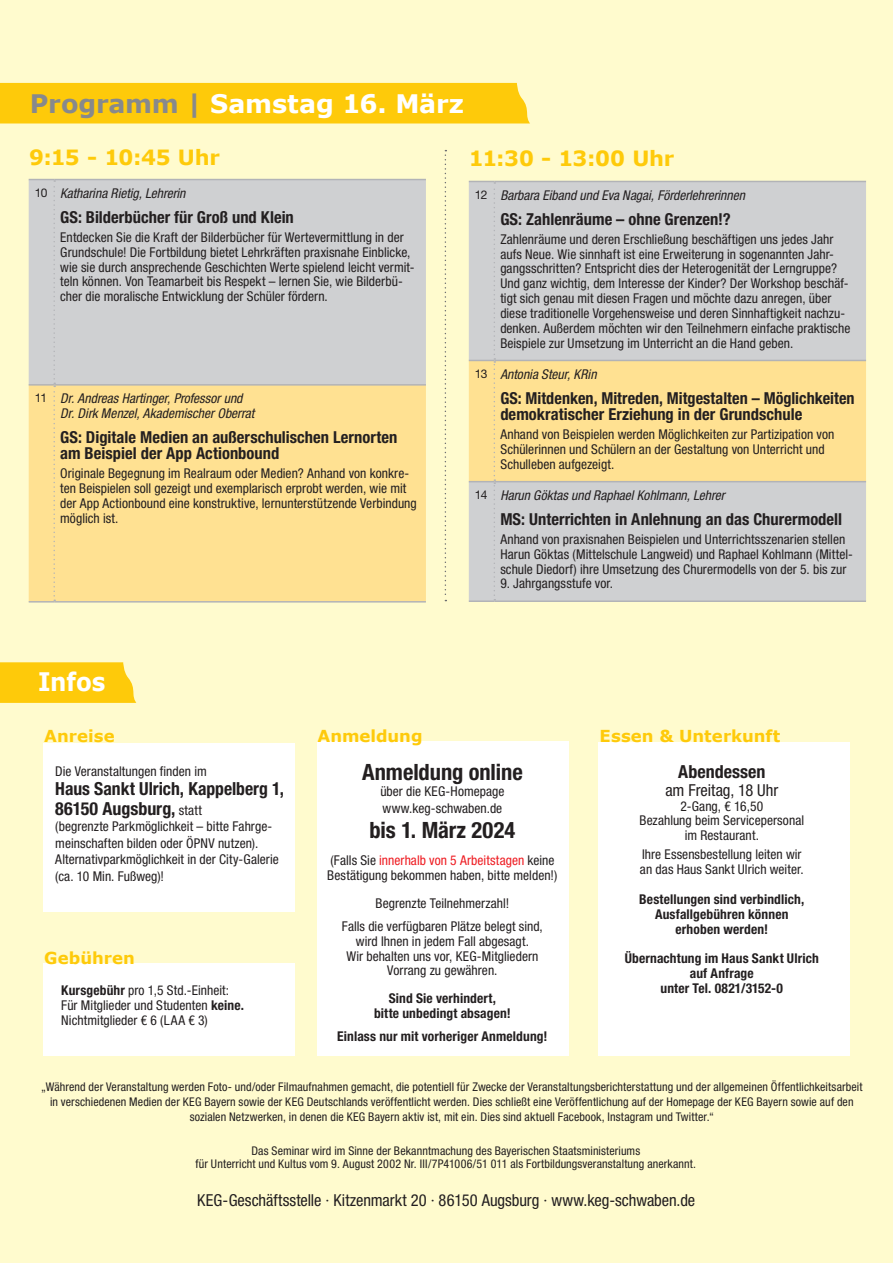
<style>
.page{position:relative;width:893px;height:1263px;background:#fffbce}
.page>*{position:absolute;margin:0;border:0;box-sizing:border-box;transform-origin:0 0}
.t1{font:700 25.5px "Verdana";letter-spacing:-.005em;color:#fff}
.t2{font:700 25.5px "Verdana";letter-spacing:-.005em;color:#fff;scale:.9 1}
.t3{font:700 condensed 22.5px "Helvetica Neue LT Pro";letter-spacing:-.005em;color:#231f20}
.t4{font:700 21px "Verdana";letter-spacing:-.01em;color:#feca0a}
.t5{font:700 condensed 18px/19.5px "Helvetica Neue LT Pro";color:#231f20}
.t6{font:700 condensed 16.5px/16.5px "Helvetica Neue LT Pro";letter-spacing:.005em;color:#231f20}
.t7{font:condensed 16.5px "Helvetica Neue LT Pro";color:#231f20}
.t8{font:700 16.5px "Verdana";letter-spacing:.005em;color:#feca0a}
.t9{font:condensed 13.5px/14.9px "Helvetica Neue LT Pro";color:#231f20}
.t10{font:700 condensed 13.5px/14.9px "Helvetica Neue LT Pro";letter-spacing:.01em;color:#231f20;text-align:center}
.t11{font:italic condensed 13.5px/14.9px "Helvetica Neue LT Pro";color:#231f20}
.t12{font:condensed 12px/15px "Helvetica Neue LT Pro";letter-spacing:.005em;color:#231f20;text-align:center}
.s1{color:#87898c}
.s2{font-style:normal;font-stretch:normal;font-size:12px}
.s3{font-weight:400;font-size:13.5px}
.s4{font-weight:700}
.s5{color:#ee1d23}
</style>
<div class="page">
<svg style="left:0;top:662px;width:136px;height:41px;background:#fecc14"></svg>
<div style="left:0;top:83px;width:530px;height:40px;background:#feca0a"></div>
<div style="left:55px;top:180px;width:371px;height:204px;background:#cfd0d2"></div>
<div style="left:55px;top:386px;width:371px;height:215px;background:#ffe192"></div>
<hr style="left:54px;top:179px;width:372px;height:1px;background:#b2b3b7">
<hr style="left:54px;top:384px;width:372px;height:2px;background:#b2b3b7">
<svg style="left:29px;top:179px;width:26px;height:423px;background:#e6d8b1"></svg>
<hr style="left:54px;top:601px;width:372px;height:1px;background:#b2b3b7">
<div style="left:495px;top:182px;width:371px;height:418px;background:#cfd0d2"></div>
<div style="left:495px;top:361px;width:371px;height:120px;background:#ffe192"></div>
<hr style="left:494px;top:181px;width:372px;height:1px;background:#b2b3b7">
<hr style="left:494px;top:360px;width:372px;height:1px;background:#b2b3b7">
<svg style="left:469px;top:181px;width:26px;height:419px;background:#dcd4bf"></svg>
<hr style="left:494px;top:481px;width:372px;height:1px;background:#b2b3b7">
<hr style="left:469px;top:600px;width:25px;height:2px;background:#b2b3b7">
<hr style="left:494px;top:600px;width:372px;height:2px;background:#b2b3b7">
<div style="left:43px;top:743px;width:252px;height:169px;background:#fff"></div>
<div style="left:43px;top:963px;width:252px;height:93px;background:#fff"></div>
<div style="left:317px;top:741px;width:252px;height:315px;background:#fff"></div>
<div style="left:598px;top:742px;width:252px;height:314px;background:#fff"></div>
<svg style="left:445px;top:150px;width:1px;height:451px"></svg>
<h1 class="t1" style="left:30px;top:93px;width:436px"><span class="s1">Programm |</span> Samstag 16. März</h1>
<h3 class="t4" style="left:29px;top:149px;width:192px">9:15 - 10:45 Uhr</h3>
<h3 class="t4" style="left:469px;top:150px;width:207px">11:30 - 13:00 Uhr</h3>
<p class="t11" style="left:35px;top:187px;width:152px"><span class="s2">10</span> Katharina Rietig, Lehrerin</p>
<p class="t6" style="left:60px;top:209px;width:235px">GS: Bilderbücher für Groß und Klein</p>
<p class="t9" style="left:60px;top:230px;width:356px">Entdecken Sie die Kraft der Bilderbücher für Wertevermittlung in der Grundschule! Die Fortbildung bietet Lehrkräften praxisnahe Einblicke, wie sie durch ansprechende Geschichten Werte spielend leicht vermit&shy;teln können. Von Teamarbeit bis Respekt – lernen Sie, wie Bilderbü&shy;cher die moralische Entwicklung der Schüler fördern.</p>
<p class="t11" style="left:475px;top:188px;width:272px"><span class="s2">12</span> Barbara Eiband und Eva Nagai, Förderlehrerinnen</p>
<p class="t6" style="left:500px;top:211px;width:232px">GS: Zahlenräume – ohne Grenzen!?</p>
<p class="t9" style="left:500px;top:231px;width:351px">Zahlenräume und deren Erschließung beschäftigen uns jedes Jahr aufs Neue. Wie sinnhaft ist eine Erweiterung in sogenannten Jahr&shy;gangsschritten? Entspricht dies der Heterogenität der Lerngruppe?<br>Und ganz wichtig, dem Interesse der Kinder? Der Workshop beschäf&shy;tigt sich genau mit diesen Fragen und möchte dazu anregen, über diese traditionelle Vorgehensweise und deren Sinnhaftigkeit nachzu&shy;denken. Außerdem möchten wir den Teilnehmern einfache praktische Beispiele zur Umsetzung im Unterricht an die Hand geben.</p>
<p class="t11" style="left:475px;top:367px;width:123px"><span class="s2">13</span> Antonia Steur, KRin</p>
<p class="t6" style="left:500px;top:390px;width:356px">GS: Mitdenken, Mitreden, Mitgestalten – Möglichkeiten demokratischer Erziehung in der Grundschule</p>
<p class="t9" style="left:500px;top:427px;width:336px">Anhand von Beispielen werden Möglichkeiten zur Partizipation von<br>Schülerinnen und Schülern an der Gestaltung von Unterricht und<br>Schulleben aufgezeigt.</p>
<p class="t11" style="left:475px;top:489px;width:252px"><span class="s2">14</span> Harun Göktas und Raphael Kohlmann, Lehrer</p>
<p class="t6" style="left:500px;top:511px;width:343px">MS: Unterrichten in Anlehnung an das Churermodell</p>
<p class="t9" style="left:500px;top:532px;width:354px">Anhand von praxisnahen Beispielen und Unterrichtsszenarien stellen<br>Harun Göktas (Mittelschule Langweid) und Raphael Kohlmann (Mittel&shy;schule Diedorf) ihre Umsetzung des Churermodells von der 5. bis zur</p>
<p class="t9" style="left:500px;top:576px;width:114px">9. Jahrgangsstufe vor.</p>
<p class="t11" style="left:60px;top:392px;width:196px;text-indent:-26px"><span class="s2">11</span> Dr. Andreas Hartinger, Professor und<br>Dr. Dirk Menzel, Akademischer Oberrat</p>
<p class="t6" style="left:60px;top:429px;width:339px">GS: Digitale Medien an außerschulischen Lernorten am Beispiel der App Actionbound</p>
<p class="t9" style="left:60px;top:466px;width:358px">Originale Begegnung im Realraum oder Medien? Anhand von konkre&shy;ten Beispielen soll gezeigt und exemplarisch erprobt werden, wie mit der App Actionbound eine konstruktive, lernunterstützende Verbindung möglich ist.</p>
<h1 class="t2" style="left:38px;top:671px;width:76px">Infos</h1>
<p class="t8" style="left:44px;top:730px;width:72px">Anreise</p>
<p class="t9" style="left:55px;top:763px;width:153px">Die Veranstaltungen finden im</p>
<h3 class="t5" style="left:55px;top:779px;width:230px">Haus Sankt Ulrich, Kappelberg 1,<br>86150 Augsburg, <span class="s3">statt</span></h3>
<p class="t9" style="left:55px;top:818px;width:225px;line-height:16.5px">(begrenzte Parkmöglichkeit – bitte Fahrge&shy;meinschaften bilden oder ÖPNV nutzen).<br>Alternativparkmöglichkeit in der City-Galerie (ca. 10 Min. Fußweg)!</p>
<p class="t8" style="left:44px;top:951px;width:92px">Gebühren</p>
<p class="t9" style="left:61px;top:983px;width:184px"><span class="s4">Kursgebühr</span> pro 1,5 Std.-Einheit:<br>Für Mitglieder und Studenten <span class="s4">keine.<br></span>Nichtmitglieder € 6 (LAA € 3)</p>
<p class="t8" style="left:317px;top:730px;width:107px">Anmeldung</p>
<p class="t8" style="left:600px;top:730px;width:182px">Essen &amp; Unterkunft</p>
<h3 class="t5" style="left:678px;top:761px;width:89px">Abendessen</h3>
<p class="t7" style="left:665px;top:781px;width:114px">am Freitag, 18 Uhr</p>
<p class="t9" style="left:639px;top:798px;width:166px;text-align:center">2-Gang, € 16,50<br>Bezahlung beim Servicepersonal im Restaurant.</p>
<p class="t9" style="left:640px;top:847px;width:165px">Ihre Essensbestellung leiten wir an das Haus Sankt Ulrich weiter.</p>
<p class="t10" style="left:639px;top:892px;width:166px">Bestellungen sind verbindlich,<br>Ausfallgebühren können erhoben werden!</p>
<p class="t10" style="left:625px;top:951px;width:196px">Übernachtung im Haus Sankt Ulrich auf Anfrage<br>unter Tel. 0821/3152-0</p>
<h2 class="t3" style="left:362px;top:760px;width:162px">Anmeldung online</h2>
<p class="t9" style="left:380px;top:783px;width:126px;line-height:16.5px">über die KEG-Homepage www.keg-schwaben.de</p>
<h2 class="t3" style="left:369px;top:817px;width:147px">bis 1. März 2024</h2>
<p class="t9" style="left:327px;top:853px;width:232px">(Falls Sie <span class="s5">innerhalb von 5 Arbeitstagen</span> keine<br>Bestätigung bekommen haben, bitte melden!)</p>
<p class="t9" style="left:342px;top:891px;width:202px;line-height:23.4px;text-align:center">Begrenzte Teilnehmerzahl!<br>Falls die verfügbaren Plätze belegt sind,</p>
<p class="t9" style="left:346px;top:933px;width:194px;text-align:center">wird Ihnen in jedem Fall abgesagt.<br>Wir behalten uns vor, KEG-Mitgliedern<br>Vorrang zu gewähren.</p>
<p class="t10" style="left:374px;top:991px;width:138px">Sind Sie verhindert,<br>bitte unbedingt absagen!</p>
<p class="t10" style="left:337px;top:1029px;width:212px">Einlass nur mit vorheriger Anmeldung!</p>
<p class="t12" style="left:41px;top:1079px;width:823px">„Während der Veranstaltung werden Foto- und/oder Filmaufnahmen gemacht, die potentiell für Zwecke der Veranstaltungsberichterstattung und der allgemeinen Öffentlichkeitsarbeit in verschiedenen Medien der KEG Bayern sowie der KEG Deutschlands veröffentlicht werden. Dies schließt eine Veröffentlichung auf der Homepage der KEG Bayern sowie auf den sozialen Netzwerken, in denen die KEG Bayern aktiv ist, mit ein. Dies sind aktuell Facebook, Instagram und Twitter.“</p>
<p class="t12" style="left:196px;top:1144px;width:502px;line-height:13.5px">Das Seminar wird im Sinne der Bekanntmachung des Bayerischen Staatsministeriums<br>für Unterricht und Kultus vom 9. August 2002 Nr. III/7P41006/51 011 als Fortbildungsveranstaltung anerkannt.</p>
<p class="t7" style="left:197px;top:1191px;width:500px">KEG-Geschäftsstelle · Kitzenmarkt 20 · 86150 Augsburg · www.keg-schwaben.de</p>
</div>
